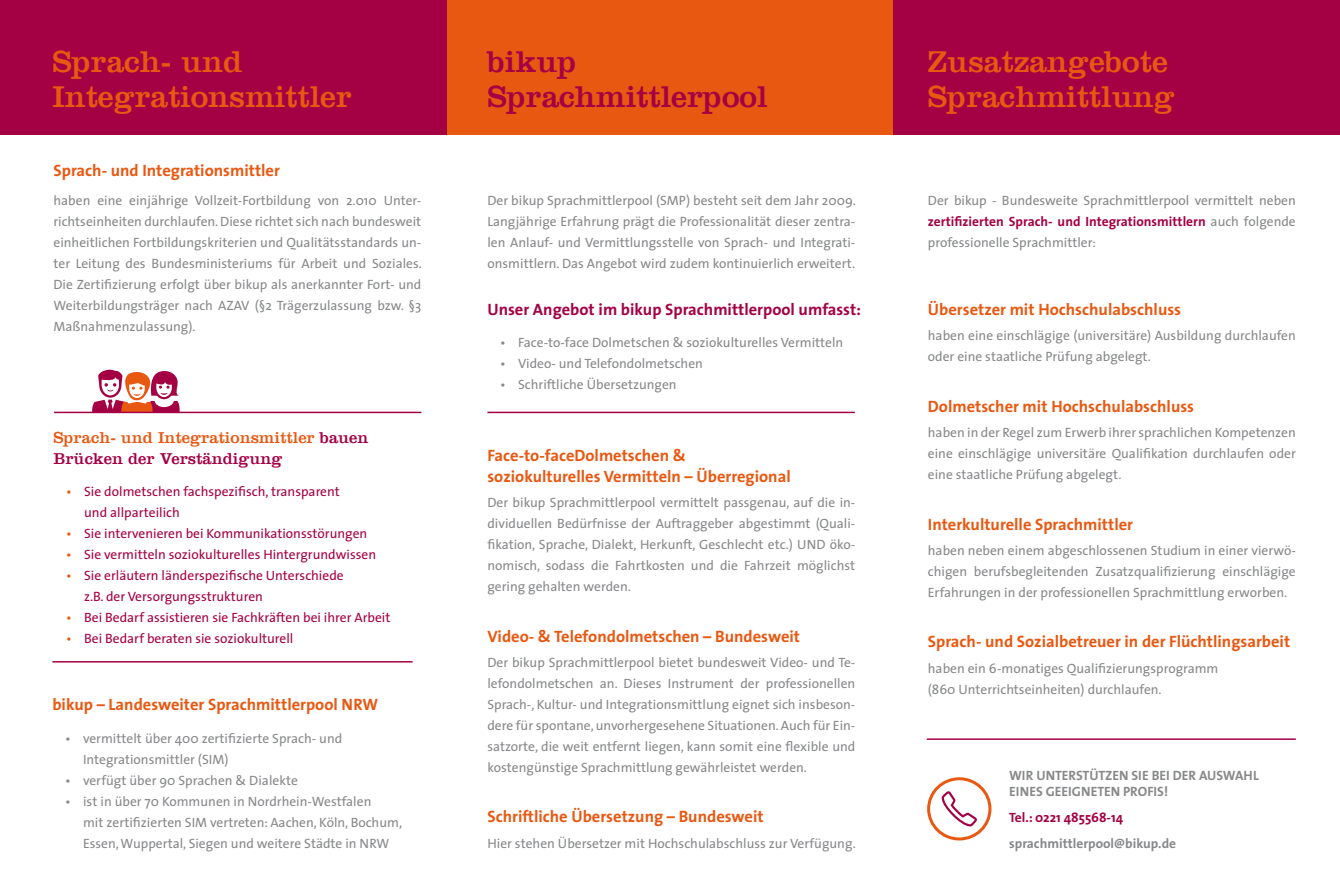
<style>
.page{position:relative;width:1340px;height:893px;background:#fff}
.page>*{position:absolute;margin:0;border:0;box-sizing:border-box;transform-origin:0 0}
.t1{font:31.5px/34.5px "Clarendon LT";color:#e85811}
.t2{font:31.5px/34.5px "Clarendon LT";color:#a40044}
.t3{font:700 16.5px/21px "The Sans";color:#e85811}
.t4{font:16.5px/21px "Clarendon LT";color:#e85811}
.t5{font:700 16.5px "The Sans";color:#a40044}
.t6{font:13.5px/21px "The Sans";color:#87888a;text-align:justify}
.t7{font:13.5px/21px "The Sans";color:#a40044}
.t8{font:700 13.5px/16.2px "The Sans";color:#87888a}
.t9{font:700 13.5px "The Sans";color:#a40044}
.s1{font-weight:700;color:#a40044}
.s2{color:#a40044}
.s3{color:#e85811}
</style>
<div class="page">
<div style="left:432px;top:0;width:479px;height:134px;background:#e85811"></div>
<div style="left:893px;top:0;width:446px;height:134px;background:#a40044"></div>
<div style="left:0;top:0;width:446px;height:134px;background:#a40044"></div>
<hr style="left:52px;top:661px;width:360px;height:2px;background:#a40044">
<svg style="left:92px;top:369px;width:91px;height:43px"></svg>
<hr style="left:926px;top:738px;width:369px;height:2px;background:#a40044">
<div style="left:927px;top:777px;width:64px;height:63px;border:3px solid #e85811;border-radius:50%"></div>
<svg style="left:941px;top:791px;width:36px;height:35px"></svg>
<hr style="left:54px;top:412px;width:367px;height:1px;background:#a40044">
<hr style="left:487px;top:412px;width:367px;height:1px;background:#a40044">
<h1 class="t1" style="left:52px;top:45px;width:301px">Sprach- und<br>Integrationsmittler</h1>
<h1 class="t1" style="left:927px;top:45px;width:248px">Zusatzangebote<br>Sprachmittlung</h1>
<h1 class="t2" style="left:487px;top:45px;width:282px">bikup<br>Sprachmittlerpool</h1>
<p class="t3" style="left:53px;top:159px;width:228px">Sprach- und Integrationsmittler</p>
<p class="t6" style="left:53px;top:190px;width:370px">haben eine einjährige Vollzeit-Fortbildung von 2.010 Unter&shy;richtseinheiten durchlaufen. Diese richtet sich nach bundesweit einheitlichen Fortbildungskriterien und Qualitätsstandards un&shy;ter Leitung des Bundesministeriums für Arbeit und Soziales.<br>Die Zertifizierung erfolgt über bikup als anerkannter Fort- und Weiterbildungsträger nach AZAV (§2 Trägerzulassung bzw. §3<br>Maßnahmenzulassung).</p>
<p class="t6" style="left:487px;top:190px;width:370px">Der bikup Sprachmittlerpool (SMP) besteht seit dem Jahr 2009.<br>Langjährige Erfahrung prägt die Professionalität dieser zentra&shy;len Anlauf- und Vermittlungsstelle von Sprach- und Integrati&shy;onsmittlern. Das Angebot wird zudem kontinuierlich erweitert.</p>
<p class="t6" style="left:927px;top:190px;width:369px">Der bikup - Bundesweite Sprachmittlerpool vermittelt neben <span class="s1">zertifizierten Sprach- und Integrationsmittlern</span> auch folgende professionelle Sprachmittler:</p>
<p class="t3" style="left:927px;top:299px;width:255px">Übersetzer mit Hochschulabschluss</p>
<p class="t6" style="left:927px;top:325px;width:369px">haben eine einschlägige (universitäre) Ausbildung durchlaufen oder eine staatliche Prüfung abgelegt.</p>
<p class="t3" style="left:927px;top:395px;width:268px">Dolmetscher mit Hochschulabschluss</p>
<p class="t6" style="left:927px;top:422px;width:369px">haben in der Regel zum Erwerb ihrer sprachlichen Kompetenzen eine einschlägige universitäre Qualifikation durchlaufen oder eine staatliche Prüfung abgelegt.</p>
<p class="t3" style="left:927px;top:513px;width:207px">Interkulturelle Sprachmittler</p>
<p class="t6" style="left:927px;top:539px;width:369px">haben neben einem abgeschlossenen Studium in einer vierwö&shy;chigen berufsbegleitenden Zusatzqualifizierung einschlägige Erfahrungen in der professionellen Sprachmittlung erworben.</p>
<p class="t3" style="left:927px;top:631px;width:364px">Sprach- und Sozialbetreuer in der Flüchtlingsarbeit</p>
<p class="t6" style="left:927px;top:657px;width:292px">haben ein 6-monatiges Qualifizierungsprogramm (860 Unterrichtseinheiten) durchlaufen.</p>
<p class="t5" style="left:487px;top:296px;width:375px">Unser Angebot im bikup Sprachmittlerpool umfasst:</p>
<p class="t6" style="left:500px;top:331px;width:345px">• Face-to-face Dolmetschen &amp; soziokulturelles Vermitteln</p>
<p class="t6" style="left:500px;top:352px;width:204px">• Video- und Telefondolmetschen</p>
<p class="t6" style="left:500px;top:373px;width:178px">• Schriftliche Übersetzungen</p>
<p class="t4" style="left:53px;top:427px;width:316px">Sprach- und Integrationsmittler <span class="s2">bauen<br>Brücken der Verständigung</span></p>
<p class="t7" style="left:84px;top:480px;width:257px;text-indent:-18px"><span class="s3">•</span> Sie dolmetschen fachspezifisch, transparent und allparteilich</p>
<p class="t7" style="left:66px;top:522px;width:303px"><span class="s3">•</span> Sie intervenieren bei Kommunikationsstörungen</p>
<p class="t7" style="left:66px;top:543px;width:311px"><span class="s3">•</span> Sie vermitteln soziokulturelles Hintergrundwissen</p>
<p class="t7" style="left:84px;top:564px;width:261px;text-indent:-18px"><span class="s3">•</span> Sie erläutern länderspezifische Unterschiede z.B. der Versorgungsstrukturen</p>
<p class="t7" style="left:66px;top:606px;width:326px"><span class="s3">•</span> Bei Bedarf assistieren sie Fachkräften bei ihrer Arbeit</p>
<p class="t7" style="left:66px;top:627px;width:229px"><span class="s3">•</span> Bei Bedarf beraten sie soziokulturell</p>
<p class="t3" style="left:487px;top:444px;width:305px">Face-to-faceDolmetschen &amp; soziokulturelles Vermitteln – Überregional</p>
<p class="t6" style="left:487px;top:492px;width:369px">Der bikup Sprachmittlerpool vermittelt passgenau, auf die in&shy;dividuellen Bedürfnisse der Auftraggeber abgestimmt (Quali&shy;fikation, Sprache, Dialekt, Herkunft, Geschlecht etc.) UND öko&shy;nomisch, sodass die Fahrtkosten und die Fahrzeit möglichst gering gehalten werden.</p>
<p class="t3" style="left:487px;top:625px;width:314px">Video- &amp; Telefondolmetschen – Bundesweit</p>
<p class="t6" style="left:487px;top:651px;width:369px">Der bikup Sprachmittlerpool bietet bundesweit Video- und Te&shy;lefondolmetschen an. Dieses Instrument der professionellen Sprach-, Kultur- und Integrationsmittlung eignet sich insbeson&shy;dere für spontane, unvorhergesehene Situationen. Auch für Ein&shy;satzorte, die weit entfernt liegen, kann somit eine flexible und kostengünstige Sprachmittlung gewährleistet werden.</p>
<p class="t3" style="left:487px;top:806px;width:278px">Schriftliche Übersetzung – Bundesweit</p>
<p class="t6" style="left:487px;top:832px;width:370px">Hier stehen Übersetzer mit Hochschulabschluss zur Verfügung.</p>
<p class="t3" style="left:52px;top:693px;width:327px">bikup – Landesweiter Sprachmittlerpool NRW</p>
<p class="t6" style="left:83px;top:727px;width:261px;text-indent:-18px">• vermittelt über 400 zertifizierte Sprach- und<br>Integrationsmittler (SIM)</p>
<p class="t6" style="left:65px;top:769px;width:234px">• verfügt über 90 Sprachen &amp; Dialekte</p>
<p class="t6" style="left:83px;top:790px;width:320px;text-align:left;text-indent:-18px">• ist in über 70 Kommunen in Nordrhein-Westfalen<br>mit zertifizierten SIM vertreten: Aachen, Köln, Bochum,<br>Essen, Wuppertal, Siegen und weitere Städte in NRW</p>
<p class="t8" style="left:1009px;top:767px;width:251px">WIR UNTERSTÜTZEN SIE BEI DER AUSWAHL<br>EINES GEEIGNETEN PROFIS!</p>
<p class="t9" style="left:1009px;top:806px;width:116px">Tel.: 0221 485568-14</p>
<p class="t8" style="left:1009px;top:834px;width:169px">sprachmittlerpool@bikup.de</p>
</div>
